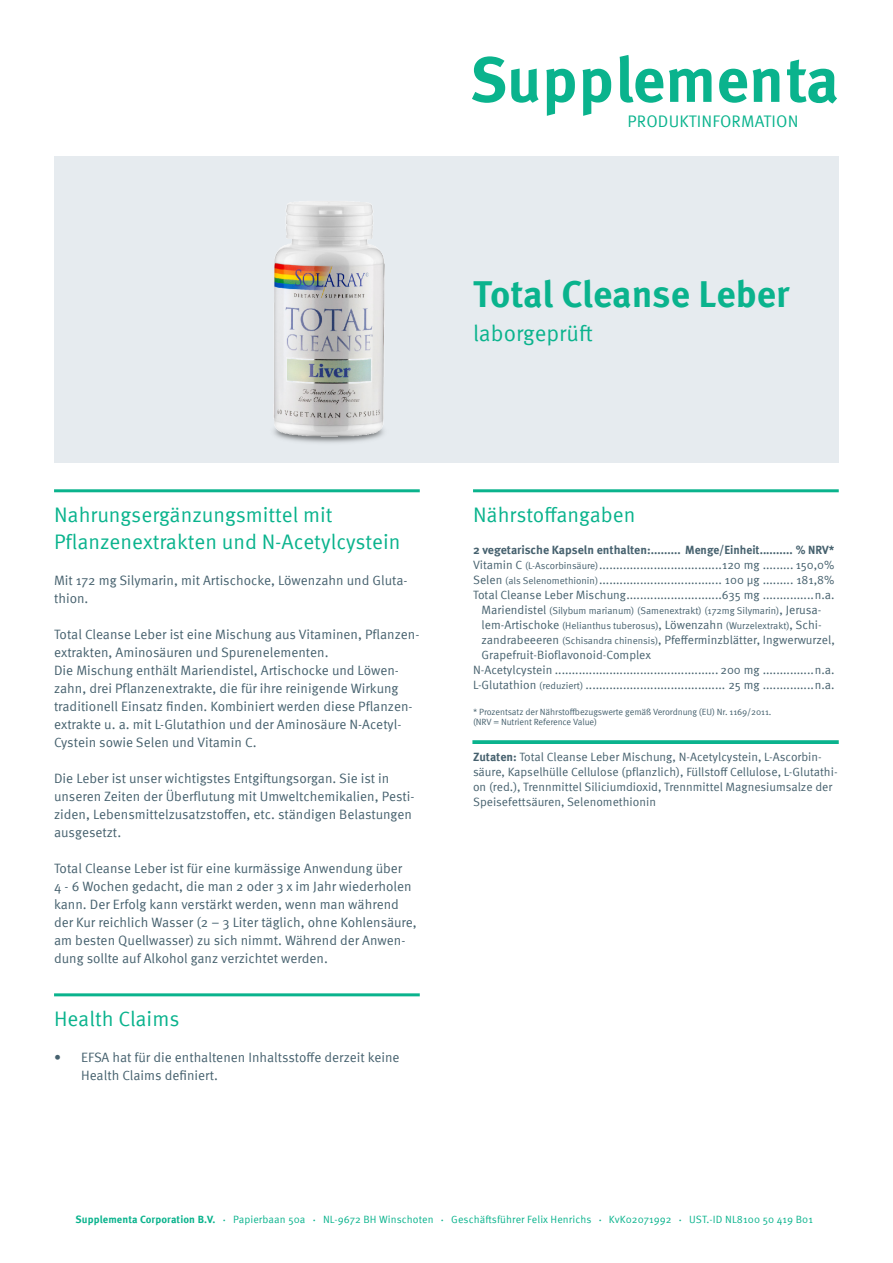
<style>
.page{position:relative;width:893px;height:1263px;background:#fff}
.page>*{position:absolute;margin:0;border:0;box-sizing:border-box;transform-origin:0 0}
.Produkt_Titel{font:700 63.45px "Meta Pro";color:#0ab38d}
.Produkt_Titel-2{font:700 37.5px "Meta Pro";color:#0ab38d}
.Produkt_Subline{font:22.5px "Meta Pro";color:#0ab38d}
.Headline-Grün{font:21px/27px "Meta Pro";color:#0ab38d}
.t1{font:16.65px "Meta Pro";letter-spacing:.01em;color:#0ab38d}
.Fließtext{font:13.5px/18px "Meta Pro";color:#46616e}
.Nährstoffangaben{font:12px/15px "Meta Pro";color:#46616e}
.Fließtext_klein{font:12px/15px "Meta Pro";color:#46616e}
.Nährstoffangaben-2{font:700 12px "Meta Pro";color:#46616e}
.t2{font:10.5px "Meta Pro";letter-spacing:.01em;color:#0ab38d}
.t3{font:700 10.5px "Meta Pro";letter-spacing:.01em;color:#0ab38d}
.Nährstoffangaben-3{font:9.75px/15px "Meta Pro";color:#46616e}
.Nährstoffangaben-4{font:9px/10.5px "Meta Pro";letter-spacing:-.01em;color:#46616e}
.s1{font-size:9.75px}
.s2{font-size:12px}
.s3{font-weight:700}
.s4{font-size:4.5px}
</style>
<div class="page">
<div style="left:54px;top:156px;width:785px;height:306px;background:#e6ebef"></div>
<img style="left:271px;top:201px;width:115px;height:239px">
<hr style="left:54px;top:489px;width:366px;height:3px;background:#0ab38d">
<hr style="left:54px;top:993px;width:366px;height:3px;background:#0ab38d">
<hr style="left:473px;top:489px;width:366px;height:3px;background:#0ab38d">
<hr style="left:472px;top:740px;width:367px;height:3px;background:#0ab38d">
<p class="Produkt_Titel" style="left:470px;top:30px;width:371px">Supplementa</p>
<p class="t1" style="left:628px;top:109px;width:172px">PRODUKTINFORMATION</p>
<p class="Produkt_Titel-2" style="left:473px;top:264px;width:318px">Total Cleanse Leber</p>
<p class="Produkt_Subline" style="left:473px;top:316px;width:121px">laborgeprüft</p>
<p class="Headline-Grün" style="left:54px;top:500px;width:348px">Nahrungsergänzungsmittel mit<br>Pflanzenextrakten und N-Acetylcystein</p>
<p class="Fließtext" style="left:54px;top:570px;width:355px">Mit 172 mg Silymarin, mit Artischocke, Löwenzahn und Gluta&shy;thion.</p>
<p class="Fließtext" style="left:54px;top:624px;width:367px">Total Cleanse Leber ist eine Mischung aus Vitaminen, Pflanzen&shy;extrakten, Aminosäuren und Spurenelementen.</p>
<p class="Fließtext" style="left:54px;top:660px;width:360px">Die Mischung enthält Mariendistel, Artischocke und Löwen&shy;zahn, drei Pflanzenextrakte, die für ihre reinigende Wirkung traditionell Einsatz finden. Kombiniert werden diese Pflanzen&shy;extrakte u. a. mit L-Glutathion und der Aminosäure N-Acetyl-Cystein sowie Selen und Vitamin C.</p>
<p class="Fließtext" style="left:54px;top:768px;width:362px">Die Leber ist unser wichtigstes Entgiftungsorgan. Sie ist in unseren Zeiten der Überflutung mit Umweltchemikalien, Pesti&shy;ziden, Lebensmittelzusatzstoffen, etc. ständigen Belastungen ausgesetzt.</p>
<p class="Fließtext" style="left:54px;top:858px;width:364px">Total Cleanse Leber ist für eine kurmässige Anwendung über<br>4 - 6 Wochen gedacht, die man 2 oder 3 x im Jahr wiederholen kann. Der Erfolg kann verstärkt werden, wenn man während der Kur reichlich Wasser (2 – 3 Liter täglich, ohne Kohlensäure, am besten Quellwasser) zu sich nimmt. Während der Anwen&shy;dung sollte auf Alkohol ganz verzichtet werden.</p>
<p class="Headline-Grün" style="left:54px;top:1004px;width:127px">Health Claims</p>
<p class="Fließtext" style="left:81px;top:1047px;width:320px;text-indent:-27px">• EFSA hat für die enthaltenen Inhaltsstoffe derzeit keine<br>Health Claims definiert.</p>
<p class="Headline-Grün" style="left:473px;top:500px;width:164px">Nährstoffangaben</p>
<p class="Nährstoffangaben-2" style="left:473px;top:541px;width:363px">2 vegetarische Kapseln enthalten:......... Menge/Einheit.......... % NRV*</p>
<p class="Nährstoffangaben" style="left:473px;top:557px;width:363px">Vitamin C <span class="s1">(L-Ascorbinsäure)</span>....................................120 mg ......... 150,0%</p>
<p class="Nährstoffangaben" style="left:473px;top:572px;width:363px">Selen <span class="s1">(als Selenomethionin)</span>.................................... 100 µg ......... 181,8%</p>
<p class="Nährstoffangaben" style="left:473px;top:587px;width:363px">Total Cleanse Leber Mischung............................635 mg ...............n.a.</p>
<p class="Nährstoffangaben-3" style="left:482px;top:603px;width:342px"><span class="s2">Mariendistel</span> (Silybum marianum) (Samenextrakt) (172mg Silymarin)<span class="s2">, Jerusa&shy;lem-Artischoke</span> (Helianthus tuberosus)<span class="s2">, Löwenzahn</span> (Wurzelextrakt)<span class="s2">, Schi-</span></p>
<p class="Nährstoffangaben" style="left:482px;top:632px;width:355px">zandrabeeeren <span class="s1">(Schisandra chinensis)</span>, Pfefferminzblätter, Ingwerwurzel,<br>Grapefruit-Bioflavonoid-Complex</p>
<p class="Nährstoffangaben" style="left:473px;top:662px;width:363px">N-Acetylcystein ................................................ 200 mg ...............n.a.</p>
<p class="Nährstoffangaben" style="left:473px;top:677px;width:363px">L-Glutathion <span class="s1">(reduziert)</span> ......................................... 25 mg ...............n.a.</p>
<p class="Nährstoffangaben-4" style="left:473px;top:706px;width:300px">* Prozentsatz der Nährstoffbezugswerte gemäß Verordnung (EU) Nr. 1169/2011. (NRV = Nutrient Reference Value)</p>
<p class="Fließtext_klein" style="left:473px;top:749px;width:366px"><span class="s3">Zutaten:</span> Total Cleanse Leber Mischung, N-Acetylcystein, L-Ascorbin&shy;säure, Kapselhülle Cellulose (pflanzlich), Füllstoff Cellulose, L-Glutathi&shy;on (red.), Trennmittel Siliciumdioxid, Trennmittel Magnesiumsalze der Speisefettsäuren, Selenomethionin</p>
<p class="t3" style="left:76px;top:1211px;width:141px">Supplementa Corporation B.V.</p>
<p class="t2" style="left:223px;top:1211px;width:84px"><span class="s4">•</span> Papierbaan 50a</p>
<p class="t2" style="left:313px;top:1211px;width:122px"><span class="s4">•</span> NL-9672 BH Winschoten</p>
<p class="t2" style="left:441px;top:1211px;width:152px"><span class="s4">•</span> Geschäftsführer Felix Henrichs</p>
<p class="t2" style="left:599px;top:1211px;width:74px"><span class="s4">•</span> KvK02071992</p>
<p class="t2" style="left:679px;top:1211px;width:135px"><span class="s4">•</span> UST.-ID NL8100 50 419 B01</p>
</div>
